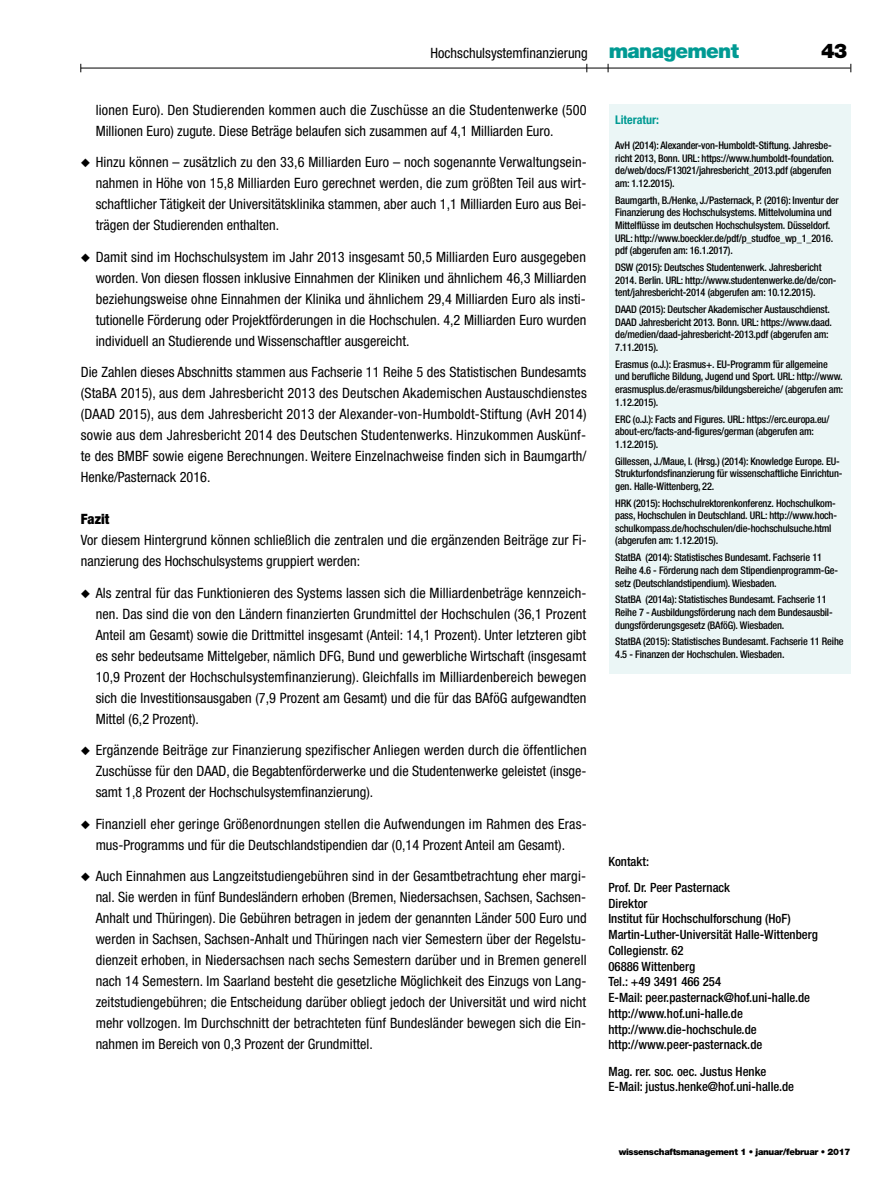
<style>
.page{position:relative;width:893px;height:1191px;background:#fff}
.page>*{position:absolute;margin:0;border:0;box-sizing:border-box;transform-origin:0 0}
.t1{font:900 20.25px "Helvetica Neue";color:#000}
.t2{font:condensed 14.25px/21px "Helvetica Neue";color:#000;text-align:justify}
.t3{font:900 condensed 14.25px "Helvetica Neue";color:#000}
.t4{font:500 condensed 12.75px/15.8px "Helvetica Neue";color:#000}
.t5{font:700 condensed 12px "Helvetica Neue";color:#009a93}
.t6{font:500 condensed 10.5px/12.6px "Helvetica Neue";letter-spacing:-.015em;color:#000}
.t7{font:900 9px "Helvetica Neue";letter-spacing:-.035em;color:#000}
.s1{font-weight:900;font-stretch:normal;font-size:20.25px;color:#009a93}
</style>
<div class="page">
<hr style="left:81px;top:68px;width:769px;height:1px;background:#000">
<div style="left:609px;top:104px;width:241px;height:570px;background:#ebf6f6"></div>
<p class="t2" style="left:431px;top:42px;width:310px">Hochschulsystemfinanzierung <span class="s1">management</span></p>
<h1 class="t1" style="left:821px;top:39px;width:28px">43</h1>
<p class="t2" style="left:96px;top:99px;width:492px">lionen Euro). Den Studierenden kommen auch die Zuschüsse an die Studentenwerke (500<br>Millionen Euro) zugute. Diese Beträge belaufen sich zusammen auf 4,1 Milliarden Euro.</p>
<p class="t2" style="left:96px;top:151px;width:493px;text-indent:-15px">◆ Hinzu können – zusätzlich zu den 33,6 Milliarden Euro – noch sogenannte Verwaltungsein&shy;nahmen in Höhe von 15,8 Milliarden Euro gerechnet werden, die zum größten Teil aus wirt&shy;schaftlicher Tätigkeit der Universitätsklinika stammen, aber auch 1,1 Milliarden Euro aus Bei&shy;trägen der Studierenden enthalten.</p>
<p class="t2" style="left:96px;top:246px;width:492px;text-indent:-15px">◆ Damit sind im Hochschulsystem im Jahr 2013 insgesamt 50,5 Milliarden Euro ausgegeben worden. Von diesen flossen inklusive Einnahmen der Kliniken und ähnlichem 46,3 Milliarden beziehungsweise ohne Einnahmen der Klinika und ähnlichem 29,4 Milliarden Euro als insti&shy;tutionelle Förderung oder Projektförderungen in die Hochschulen. 4,2 Milliarden Euro wurden individuell an Studierende und Wissenschaftler ausgereicht.</p>
<p class="t2" style="left:81px;top:361px;width:508px">Die Zahlen dieses Abschnitts stammen aus Fachserie 11 Reihe 5 des Statistischen Bundesamts (StaBA 2015), aus dem Jahresbericht 2013 des Deutschen Akademischen Austauschdienstes (DAAD 2015), aus dem Jahresbericht 2013 der Alexander-von-Humboldt-Stiftung (AvH 2014) sowie aus dem Jahresbericht 2014 des Deutschen Studentenwerks. Hinzukommen Auskünf&shy;te des BMBF sowie eigene Berechnungen. Weitere Einzelnachweise finden sich in Baumgarth/ Henke/Pasternack 2016.</p>
<p class="t3" style="left:81px;top:510px;width:30px">Fazit</p>
<p class="t2" style="left:81px;top:529px;width:507px">Vor diesem Hintergrund können schließlich die zentralen und die ergänzenden Beiträge zur Fi&shy;nanzierung des Hochschulsystems gruppiert werden:</p>
<p class="t2" style="left:96px;top:582px;width:492px;text-indent:-15px">◆ Als zentral für das Funktionieren des Systems lassen sich die Milliardenbeträge kennzeich&shy;nen. Das sind die von den Ländern finanzierten Grundmittel der Hochschulen (36,1 Prozent Anteil am Gesamt) sowie die Drittmittel insgesamt (Anteil: 14,1 Prozent). Unter letzteren gibt es sehr bedeutsame Mittelgeber, nämlich DFG, Bund und gewerbliche Wirtschaft (insgesamt 10,9 Prozent der Hochschulsystemfinanzierung). Gleichfalls im Milliardenbereich bewegen sich die Investitionsausgaben (7,9 Prozent am Gesamt) und die für das BAföG aufgewandten Mittel (6,2 Prozent).</p>
<p class="t2" style="left:96px;top:739px;width:492px;text-indent:-15px">◆ Ergänzende Beiträge zur Finanzierung spezifischer Anliegen werden durch die öffentlichen Zuschüsse für den DAAD, die Begabtenförderwerke und die Studentenwerke geleistet (insge&shy;samt 1,8 Prozent der Hochschulsystemfinanzierung).</p>
<p class="t2" style="left:81px;top:813px;width:507px;text-align:center">◆ Finanziell eher geringe Größenordnungen stellen die Aufwendungen im Rahmen des Eras&shy;mus-Programms und für die Deutschlandstipendien dar (0,14 Prozent Anteil am Gesamt).</p>
<p class="t2" style="left:96px;top:865px;width:493px;text-indent:-15px">◆ Auch Einnahmen aus Langzeitstudiengebühren sind in der Gesamtbetrachtung eher margi&shy;nal. Sie werden in fünf Bundesländern erhoben (Bremen, Niedersachsen, Sachsen, Sachsen-Anhalt und Thüringen). Die Gebühren betragen in jedem der genannten Länder 500 Euro und werden in Sachsen, Sachsen-Anhalt und Thüringen nach vier Semestern über der Regelstu&shy;dienzeit erhoben, in Niedersachsen nach sechs Semestern darüber und in Bremen generell nach 14 Semestern. Im Saarland besteht die gesetzliche Möglichkeit des Einzugs von Lang&shy;zeitstudiengebühren; die Entscheidung darüber obliegt jedoch der Universität und wird nicht mehr vollzogen. Im Durchschnitt der betrachteten fünf Bundesländer bewegen sich die Ein&shy;nahmen im Bereich von 0,3 Prozent der Grundmittel.</p>
<p class="t5" style="left:615px;top:112px;width:45px">Literatur:</p>
<p class="t6" style="left:615px;top:139px;width:220px">AvH (2014): Alexander-von-Humboldt-Stiftung. Jahresbe&shy;richt 2013, Bonn. URL: https://www.humboldt-foundation. de/web/docs/F13021/jahresbericht_2013.pdf (abgerufen am: 1.12.2015).</p>
<p class="t6" style="left:615px;top:194px;width:225px">Baumgarth, B./Henke, J./Pasternack, P. (2016): Inventur der Finanzierung des Hochschulsystems. Mittelvolumina und Mittelflüsse im deutschen Hochschulsystem. Düsseldorf.<br>URL: http://www.boeckler.de/pdf/p_studfoe_wp_1_2016. pdf (abgerufen am: 16.1.2017).</p>
<p class="t6" style="left:615px;top:261px;width:223px">DSW (2015): Deutsches Studentenwerk. Jahresbericht<br>2014. Berlin. URL: http://www.studentenwerke.de/de/con&shy;tent/jahresbericht-2014 (abgerufen am: 10.12.2015).</p>
<p class="t6" style="left:615px;top:303px;width:218px">DAAD (2015): Deutscher Akademischer Austauschdienst.<br>DAAD Jahresbericht 2013. Bonn. URL: https://www.daad. de/medien/daad-jahresbericht-2013.pdf (abgerufen am:<br>7.11.2015).</p>
<p class="t6" style="left:615px;top:358px;width:230px">Erasmus (o.J.): Erasmus+. EU-Programm für allgemeine und berufliche Bildung, Jugend und Sport. URL: http://www. erasmusplus.de/erasmus/bildungsbereiche/ (abgerufen am:<br>1.12.2015).</p>
<p class="t6" style="left:615px;top:412px;width:216px">ERC (o.J.): Facts and Figures. URL: https://erc.europa.eu/ about-erc/facts-and-figures/german (abgerufen am:<br>1.12.2015).</p>
<p class="t6" style="left:615px;top:454px;width:229px">Gillessen, J./Maue, I. (Hrsg.) (2014): Knowledge Europe. EU-<br>Strukturfondsfinanzierung für wissenschaftliche Einrichtun&shy;gen. Halle-Wittenberg, 22.</p>
<p class="t6" style="left:615px;top:496px;width:223px">HRK (2015): Hochschulrektorenkonferenz. Hochschulkom&shy;pass, Hochschulen in Deutschland. URL: http://www.hoch&shy;schulkompass.de/hochschulen/die-hochschulsuche.html (abgerufen am: 1.12.2015).</p>
<p class="t6" style="left:615px;top:551px;width:224px">StatBA (2014): Statistisches Bundesamt. Fachserie 11<br>Reihe 4.6 - Förderung nach dem Stipendienprogramm-Ge&shy;setz (Deutschlandstipendium). Wiesbaden.</p>
<p class="t6" style="left:615px;top:593px;width:219px">StatBA (2014a): Statistisches Bundesamt. Fachserie 11<br>Reihe 7 - Ausbildungsförderung nach dem Bundesausbil&shy;dungsförderungsgesetz (BAföG). Wiesbaden.</p>
<p class="t6" style="left:615px;top:635px;width:230px">StatBA (2015): Statistisches Bundesamt. Fachserie 11 Reihe<br>4.5 - Finanzen der Hochschulen. Wiesbaden.</p>
<p class="t4" style="left:608px;top:847px;width:123px;line-height:26.2px">Kontakt:<br>Prof. Dr. Peer Pasternack</p>
<p class="t4" style="left:608px;top:895px;width:211px">Direktor<br>Institut für Hochschulforschung (HoF)<br>Martin-Luther-Universität Halle-Wittenberg<br>Collegienstr. 62<br>06886 Wittenberg<br>Tel.: +49 3491 466 254<br>E-Mail: peer.pasternack@hof.uni-halle.de http://www.hof.uni-halle.de http://www.die-hochschule.de http://www.peer-pasternack.de</p>
<p class="t4" style="left:608px;top:1063px;width:187px">Mag. rer. soc. oec. Justus Henke<br>E-Mail: justus.henke@hof.uni-halle.de</p>
<p class="t7" style="left:619px;top:1146px;width:233px">wissenschaftsmanagement 1 • januar/februar • 2017</p>
</div>
